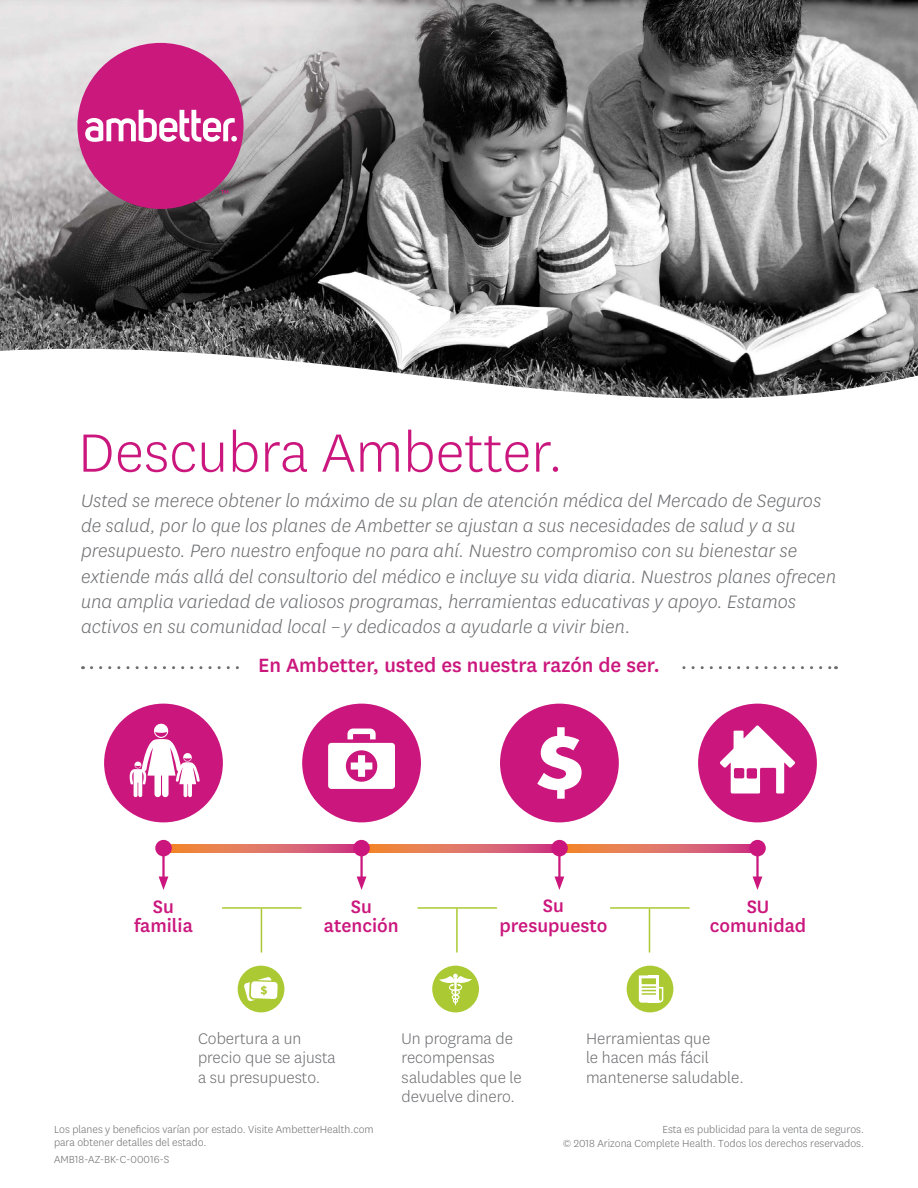
<style>
.page{position:relative;width:918px;height:1188px;background:#fff}
.page>*{position:absolute;margin:0;border:0;box-sizing:border-box;transform-origin:0 0}
.t1{font:300 63px "Centene Sans";color:#cb177d}
.t2{font:500 22.5px "Centene Sans";color:#cb177d}
.t3{font:italic 300 21px/25.2px "Centene Sans";color:#6d6e71}
.t4{font:500 21px/19.5px "Centene Sans";color:#cb177d;text-align:center}
.t5{font:300 18px/19.5px "Centene Sans";color:#6d6e71}
.Footnote{font:300 12px/13.5px "Centene Sans";color:#6d6e71}
</style>
<div class="page">
<img style="left:0;top:0;width:918px;height:349px">
<svg style="left:0;top:349px;width:918px;height:50px"></svg>
<svg style="left:171px;top:844px;width:183px;height:8px"></svg>
<svg style="left:369px;top:844px;width:183px;height:8px"></svg>
<svg style="left:567px;top:844px;width:183px;height:8px"></svg>
<div style="left:104px;top:704px;width:119px;height:118px;background:#cb177d;border-radius:50%"></div>
<div style="left:302px;top:704px;width:119px;height:118px;background:#cb177d;border-radius:50%"></div>
<svg style="left:91px;top:666px;width:746px;height:3px"></svg>
<svg style="left:130px;top:723px;width:70px;height:74px"></svg>
<svg style="left:328px;top:729px;width:67px;height:60px"></svg>
<div style="left:698px;top:704px;width:119px;height:118px;background:#cb177d;border-radius:50%"></div>
<div style="left:500px;top:704px;width:119px;height:118px;background:#cb177d;border-radius:50%"></div>
<svg style="left:720px;top:725px;width:75px;height:69px"></svg>
<div style="left:734px;top:768px;width:10px;height:10px;background:#cb177d;border-radius:2px"></div>
<div style="left:747px;top:768px;width:10px;height:11px;background:#cb177d;border-radius:2px"></div>
<svg style="left:537px;top:727px;width:45px;height:72px"></svg>
<hr style="left:360px;top:852px;width:3px;height:29px;background:#cb177d">
<svg style="left:357px;top:877px;width:9px;height:13px"></svg>
<hr style="left:558px;top:852px;width:3px;height:29px;background:#cb177d">
<svg style="left:555px;top:877px;width:9px;height:13px"></svg>
<hr style="left:756px;top:852px;width:3px;height:29px;background:#cb177d">
<svg style="left:753px;top:877px;width:9px;height:13px"></svg>
<hr style="left:162px;top:852px;width:3px;height:29px;background:#cb177d">
<svg style="left:159px;top:877px;width:9px;height:13px"></svg>
<div style="left:157px;top:841px;width:13px;height:14px;background:#cb177d;border-radius:50%"></div>
<div style="left:155px;top:840px;width:17px;height:16px;border:3px solid #cb177d;border-radius:50%"></div>
<div style="left:355px;top:841px;width:13px;height:14px;background:#cb177d;border-radius:50%"></div>
<div style="left:353px;top:840px;width:17px;height:16px;border:3px solid #cb177d;border-radius:50%"></div>
<div style="left:553px;top:841px;width:13px;height:14px;background:#cb177d;border-radius:50%"></div>
<div style="left:551px;top:840px;width:17px;height:16px;border:3px solid #cb177d;border-radius:50%"></div>
<div style="left:751px;top:841px;width:13px;height:14px;background:#cb177d;border-radius:50%"></div>
<div style="left:749px;top:840px;width:17px;height:16px;border:3px solid #cb177d;border-radius:50%"></div>
<div style="left:432px;top:966px;width:47px;height:46px;background:#abc932;border-radius:50%"></div>
<div style="left:238px;top:966px;width:46px;height:46px;background:#abc932;border-radius:50%"></div>
<div style="left:627px;top:966px;width:46px;height:46px;background:#abc932;border-radius:50%"></div>
<svg style="left:244px;top:977px;width:34px;height:24px"></svg>
<svg style="left:439px;top:974px;width:33px;height:31px"></svg>
<svg style="left:639px;top:975px;width:25px;height:28px"></svg>
<hr style="left:611px;top:907px;width:78px;height:2px;background:#abc932">
<hr style="left:649px;top:909px;width:1px;height:43px;background:#abc932">
<hr style="left:418px;top:907px;width:79px;height:2px;background:#abc932">
<hr style="left:456px;top:909px;width:2px;height:43px;background:#abc932">
<hr style="left:223px;top:907px;width:78px;height:2px;background:#abc932">
<hr style="left:261px;top:909px;width:1px;height:43px;background:#abc932">
<div style="left:240px;top:656px;width:438px;height:33px;background:#fff"></div>
<div style="left:77px;top:43px;width:167px;height:166px;background:#cb187d;border-radius:50%"></div>
<svg style="left:85px;top:110px;width:152px;height:33px"></svg>
<svg style="left:221px;top:190px;width:7px;height:4px"></svg>
<p class="t1" style="left:78px;top:413px;width:487px">Descubra Ambetter.</p>
<p class="t3" style="left:81px;top:487px;width:757px">Usted se merece obtener lo máximo de su plan de atención médica del Mercado de Seguros de salud, por lo que los planes de Ambetter se ajustan a sus necesidades de salud y a su presupuesto. Pero nuestro enfoque no para ahí. Nuestro compromiso con su bienestar se extiende más allá del consultorio del médico e incluye su vida diaria. Nuestros planes ofrecen una amplia variedad de valiosos programas, herramientas educativas y apoyo. Estamos activos en su comunidad local – y dedicados a ayudarle a vivir bien.</p>
<p class="t2" style="left:258px;top:650px;width:403px">En Ambetter, usted es nuestra razón de ser.</p>
<p class="t4" style="left:134px;top:895px;width:60px">Su familia</p>
<p class="t4" style="left:500px;top:895px;width:109px">Su presupuesto</p>
<p class="t4" style="left:324px;top:895px;width:76px">Su atención</p>
<p class="t4" style="left:710px;top:895px;width:98px">SU comunidad</p>
<p class="t5" style="left:198px;top:1028px;width:139px">Cobertura a un precio que se ajusta a su presupuesto.</p>
<p class="t5" style="left:402px;top:1028px;width:122px">Un programa de recompensas saludables que le devuelve dinero.</p>
<p class="t5" style="left:586px;top:1028px;width:159px">Herramientas que<br>le hacen más fácil mantenerse saludable.</p>
<p class="Footnote" style="left:54px;top:1122px;width:321px">Los planes y beneficios varían por estado. Visite AmbetterHealth.com para obtener detalles del estado.</p>
<p class="Footnote" style="left:54px;top:1153px;width:117px">AMB18-AZ-BK-C-00016-S</p>
<p class="Footnote" style="left:662px;top:1122px;width:203px">Esta es publicidad para la venta de seguros.</p>
<p class="Footnote" style="left:563px;top:1136px;width:303px">© 2018 Arizona Complete Health. Todos los derechos reservados.</p>
</div>
